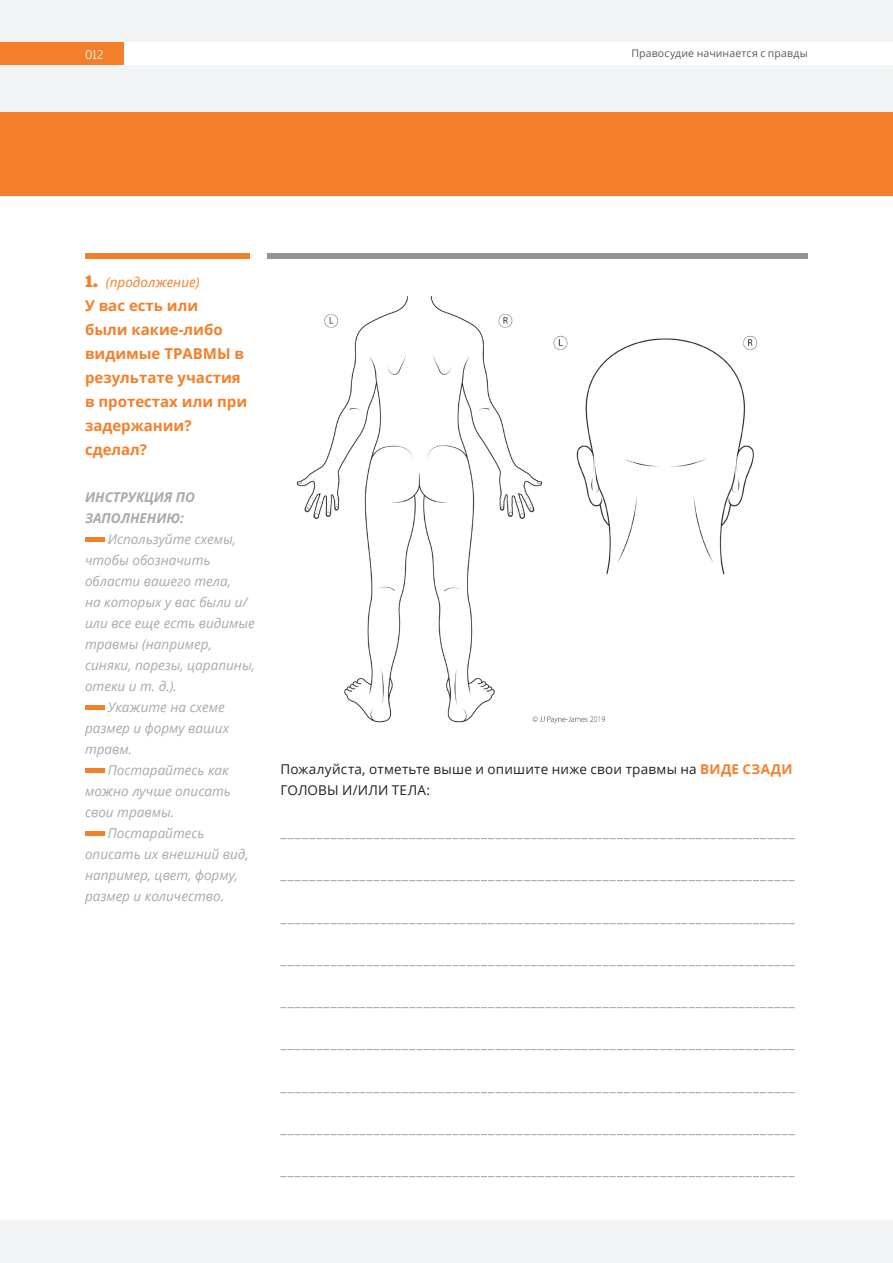
<style>
.page{position:relative;width:893px;height:1263px;background:#fff}
.page>*{position:absolute;margin:0;border:0;box-sizing:border-box;transform-origin:0 0}
.t1{font:700 15px/24px "Open Sans";color:#f47f2a}
.Copy_Text_10_14_Left{font:13.5px "Open Sans";color:#939598}
.t2{font:italic 13.5px/21px "Open Sans";color:#a8a9ad}
.Copy_Text_10_14_Left-2{font:13.5px/21px "Open Sans";letter-spacing:.015em;color:#231f20}
.t3{font:italic 700 13.5px/21px "Open Sans";color:#a8a9ad}
.t4{font:italic 13.5px "Open Sans";color:#f47f2a}
.t5{font:300 13.5px "Amplitude";color:#fff}
.t6{font:10.5px "Open Sans";letter-spacing:.015em;color:#57585a}
.s1{font-family:"Amplitude";font-weight:900;font-style:normal;font-size:18px}
.s2{font-weight:700;color:#f47f2a}
</style>
<div class="page">
<div style="left:0;top:0;width:893px;height:196px;background:#f2f3f4"></div>
<div style="left:124px;top:43px;width:769px;height:22px;background:#fff"></div>
<div style="left:0;top:1220px;width:893px;height:43px;background:#f2f3f4"></div>
<div style="left:0;top:43px;width:124px;height:22px;background:#f47f2a"></div>
<div style="left:0;top:113px;width:893px;height:83px;background:#f47f2a"></div>
<div style="left:85px;top:253px;width:165px;height:6px;background:#f47f2a"></div>
<div style="left:268px;top:253px;width:540px;height:6px;background:#939598"></div>
<img style="left:296px;top:296px;width:310px;height:428px">
<img style="left:573px;top:324px;width:181px;height:271px">
<img style="left:533px;top:327px;width:58px;height:33px">
<img style="left:730px;top:327px;width:28px;height:33px">
<div style="left:85px;top:537px;width:19px;height:5px;background:#f47f2a"></div>
<div style="left:85px;top:705px;width:19px;height:5px;background:#f47f2a"></div>
<div style="left:85px;top:768px;width:19px;height:5px;background:#f47f2a"></div>
<div style="left:85px;top:831px;width:19px;height:5px;background:#f47f2a"></div>
<p class="t5" style="left:85px;top:46px;width:20px">012</p>
<p class="t6" style="left:631px;top:46px;width:178px">Правосудие начинается с правды</p>
<p class="t4" style="left:85px;top:272px;width:116px"><span class="s1">1.</span> (продолжение)</p>
<p class="t1" style="left:85px;top:293px;width:164px">У вас есть или<br>были какие-либо видимые ТРАВМЫ в результате участия в протестах или при задержании?</p>
<p class="t1" style="left:85px;top:437px;width:64px">сделал?</p>
<p class="t3" style="left:85px;top:486px;width:112px">ИНСТРУКЦИЯ ПО<br>ЗАПОЛНЕНИЮ:</p>
<p class="t2" style="left:85px;top:528px;width:171px;text-indent:23px">Используйте схемы, чтобы обозначить области вашего тела,<br>на которых у вас были и/ или все еще есть видимые травмы (например, синяки, порезы, царапины, отеки и т. д.).</p>
<p class="t2" style="left:85px;top:696px;width:146px;text-indent:23px">Укажите на схеме размер и форму ваших травм.</p>
<p class="t2" style="left:85px;top:759px;width:147px;text-indent:23px">Постарайтесь как можно лучше описать свои травмы.</p>
<p class="t2" style="left:85px;top:822px;width:165px;text-indent:23px">Постарайтесь описать их внешний вид, например, цвет, форму, размер и количество.</p>
<p class="Copy_Text_10_14_Left-2" style="left:281px;top:758px;width:514px">Пожалуйста, отметьте выше и опишите ниже свои травмы на <span class="s2">ВИДЕ СЗАДИ<br></span>ГОЛОВЫ И/ИЛИ ТЕЛА:</p>
<p class="Copy_Text_10_14_Left" style="left:281px;top:823px;width:516px">________________________________________________________________________</p>
<p class="Copy_Text_10_14_Left" style="left:281px;top:865px;width:516px">________________________________________________________________________</p>
<p class="Copy_Text_10_14_Left" style="left:281px;top:907px;width:516px">________________________________________________________________________</p>
<p class="Copy_Text_10_14_Left" style="left:281px;top:950px;width:516px">________________________________________________________________________</p>
<p class="Copy_Text_10_14_Left" style="left:281px;top:992px;width:516px">________________________________________________________________________</p>
<p class="Copy_Text_10_14_Left" style="left:281px;top:1034px;width:516px">________________________________________________________________________</p>
<p class="Copy_Text_10_14_Left" style="left:281px;top:1076px;width:516px">________________________________________________________________________</p>
<p class="Copy_Text_10_14_Left" style="left:281px;top:1119px;width:516px">________________________________________________________________________</p>
<p class="Copy_Text_10_14_Left" style="left:281px;top:1161px;width:516px">________________________________________________________________________</p>
</div>
